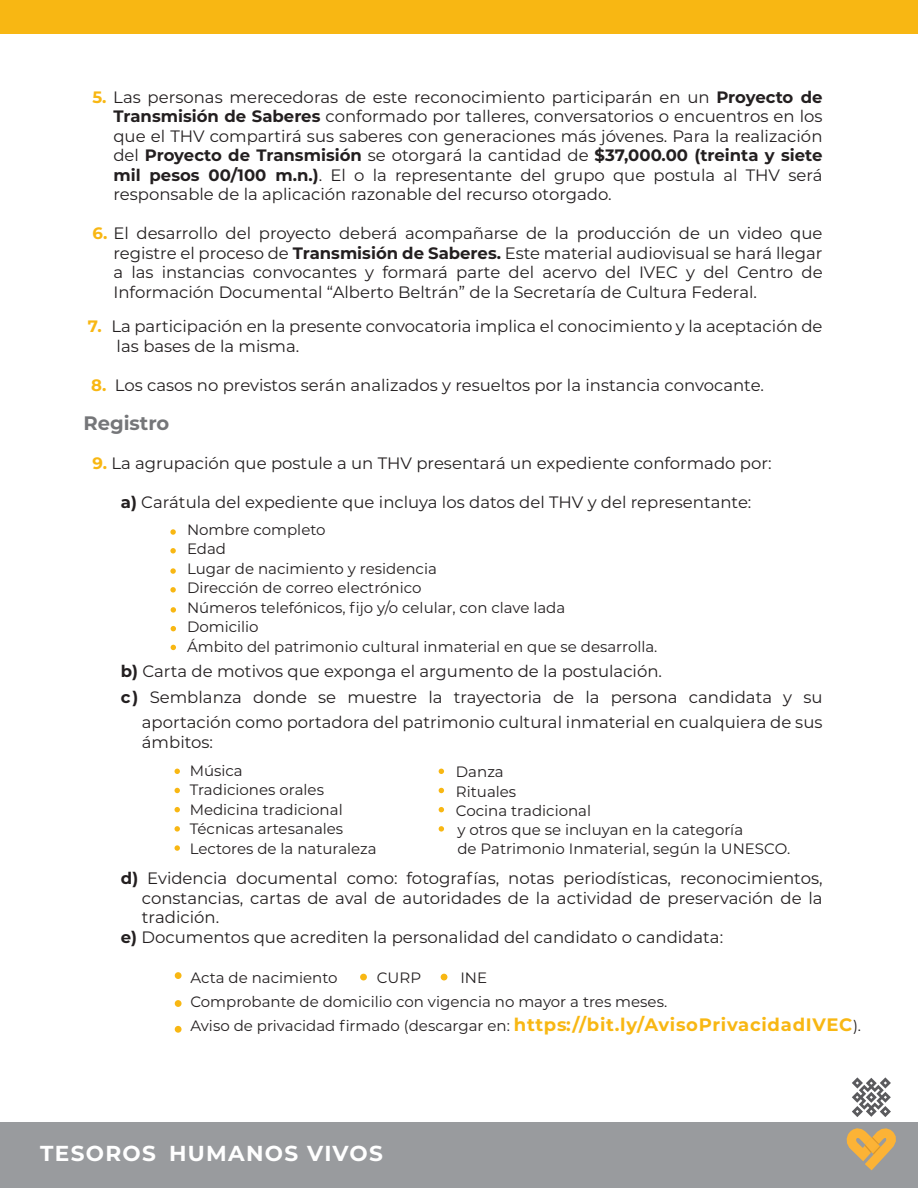
<style>
.page{position:relative;width:918px;height:1188px;background:#fff}
.page>*{position:absolute;margin:0;border:0;box-sizing:border-box;transform-origin:0 0}
.t1{font:700 21.6px "Montserrat";letter-spacing:.06em;color:#fff}
.t2{font:700 19.5px "Montserrat";color:#757679}
.t3{font:16.5px/19.5px "Montserrat";color:#231f20;text-align:justify}
.t4{font:15px/19.5px "Montserrat";color:#231f20}
.s1{font-weight:700;color:#f8b713}
.s2{font-weight:700}
.s3{font-weight:700;font-size:18px;color:#f8b713}
</style>
<div class="page">
<div style="left:0;top:0;width:918px;height:34px;background:#f8b713"></div>
<div style="left:0;top:1122px;width:918px;height:66px;background:#999b9e"></div>
<svg style="left:846px;top:1077px;width:47px;height:94px"></svg>
<svg style="left:175px;top:769px;width:5px;height:5px"></svg>
<svg style="left:175px;top:788px;width:5px;height:5px"></svg>
<svg style="left:175px;top:807px;width:5px;height:5px"></svg>
<svg style="left:175px;top:826px;width:5px;height:6px"></svg>
<svg style="left:175px;top:845px;width:5px;height:6px"></svg>
<svg style="left:439px;top:769px;width:5px;height:5px"></svg>
<svg style="left:439px;top:788px;width:5px;height:5px"></svg>
<svg style="left:439px;top:807px;width:5px;height:5px"></svg>
<svg style="left:439px;top:826px;width:5px;height:6px"></svg>
<svg style="left:170px;top:529px;width:6px;height:6px"></svg>
<svg style="left:170px;top:548px;width:6px;height:5px"></svg>
<svg style="left:170px;top:568px;width:6px;height:6px"></svg>
<svg style="left:170px;top:587px;width:6px;height:6px"></svg>
<svg style="left:171px;top:607px;width:5px;height:6px"></svg>
<svg style="left:171px;top:626px;width:5px;height:5px"></svg>
<svg style="left:171px;top:645px;width:5px;height:5px"></svg>
<div style="left:175px;top:972px;width:7px;height:7px;background:#f8b713;border-radius:50%"></div>
<div style="left:175px;top:1000px;width:7px;height:7px;background:#f8b713;border-radius:50%"></div>
<div style="left:175px;top:1026px;width:7px;height:7px;background:#f8b713;border-radius:50%"></div>
<svg style="left:441px;top:974px;width:6px;height:6px"></svg>
<div style="left:360px;top:974px;width:7px;height:6px;background:#f8b713;border-radius:50%"></div>
<p class="t3" style="left:113px;top:87px;width:711px;text-indent:-21px"><span class="s1">5.</span> Las personas merecedoras de este reconocimiento participarán en un <span class="s2">Proyecto de Transmisión de Saberes</span> conformado por talleres, conversatorios o encuentros en los que el THV compartirá sus saberes con generaciones más jóvenes. Para la realización del <span class="s2">Proyecto de Transmisión</span> se otorgará la cantidad de <span class="s2">$37,000.00 (treinta y siete mil pesos 00/100 m.n.)</span>. El o la representante del grupo que postula al THV será responsable de la aplicación razonable del recurso otorgado.</p>
<p class="t3" style="left:113px;top:223px;width:711px;text-indent:-21px"><span class="s1">6.</span> El desarrollo del proyecto deberá acompañarse de la producción de un video que registre el proceso de <span class="s2">Transmisión de Saberes.</span> Este material audiovisual se hará llegar a las instancias convocantes y formará parte del acervo del IVEC y del Centro de Información Documental “Alberto Beltrán” de la Secretaría de Cultura Federal.</p>
<p class="t3" style="left:116px;top:316px;width:708px;text-indent:-29px"><span class="s1">7.</span> La participación en la presente convocatoria implica el conocimiento y la aceptación de las bases de la misma.</p>
<p class="t3" style="left:91px;top:375px;width:675px"><span class="s1">8.</span> Los casos no previstos serán analizados y resueltos por la instancia convocante.</p>
<p class="t2" style="left:83px;top:409px;width:87px">Registro</p>
<p class="t3" style="left:92px;top:453px;width:681px"><span class="s1">9.</span> La agrupación que postule a un THV presentará un expediente conformado por:</p>
<p class="t3" style="left:121px;top:492px;width:632px"><span class="s2">a)</span> Carátula del expediente que incluya los datos del THV y del representante:</p>
<p class="t4" style="left:187px;top:519px;width:472px">Nombre completo<br>Edad<br>Lugar de nacimiento y residencia<br>Dirección de correo electrónico<br>Números telefónicos, fijo y/o celular, con clave lada<br>Domicilio<br>Ámbito del patrimonio cultural inmaterial en que se desarrolla.</p>
<p class="t3" style="left:121px;top:661px;width:543px"><span class="s2">b)</span> Carta de motivos que exponga el argumento de la postulación.</p>
<p class="t3" style="left:121px;top:687px;width:703px"><span class="s2">c)</span> Semblanza donde se muestre la trayectoria de la persona candidata y su</p>
<p class="t3" style="left:142px;top:712px;width:682px">aportación como portadora del patrimonio cultural inmaterial en cualquiera de sus</p>
<p class="t3" style="left:142px;top:732px;width:73px">ámbitos:</p>
<p class="t4" style="left:190px;top:760px;width:189px">Música<br>Tradiciones orales<br>Medicina tradicional<br>Técnicas artesanales<br>Lectores de la naturaleza</p>
<p class="t4" style="left:456px;top:762px;width:336px">Danza<br>Rituales<br>Cocina tradicional<br>y otros que se incluyan en la categoría<br>de Patrimonio Inmaterial, según la UNESCO.</p>
<p class="t3" style="left:121px;top:868px;width:703px"><span class="s2">d)</span> Evidencia documental como: fotografías, notas periodísticas, reconocimientos,</p>
<p class="t3" style="left:142px;top:888px;width:682px">constancias, cartas de aval de autoridades de la actividad de preservación de la</p>
<p class="t3" style="left:142px;top:907px;width:79px">tradición.</p>
<p class="t3" style="left:121px;top:927px;width:604px"><span class="s2">e)</span> Documentos que acrediten la personalidad del candidato o candidata:</p>
<p class="t4" style="left:190px;top:968px;width:149px">Acta de nacimiento</p>
<p class="t4" style="left:377px;top:968px;width:46px">CURP</p>
<p class="t4" style="left:190px;top:965px;width:672px;line-height:24px;text-indent:270px">INE<br>Comprobante de domicilio con vigencia no mayor a tres meses.<br>Aviso de privacidad firmado (descargar en: <span class="s3">https://bit.ly/AvisoPrivacidadIVEC</span>).</p>
<h1 class="t1" style="left:40px;top:1137px;width:344px">TESOROS HUMANOS VIVOS</h1>
</div>
